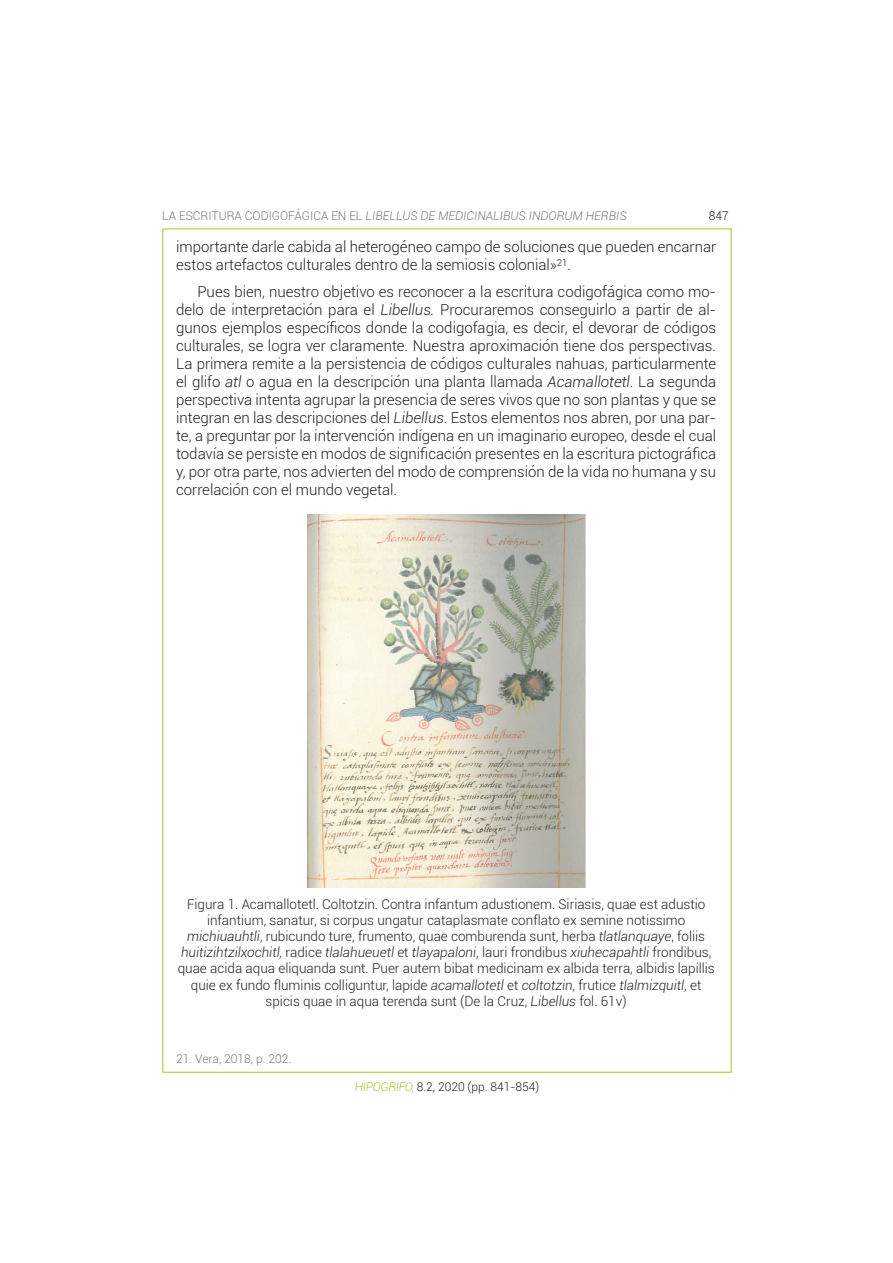
<style>
.page{position:relative;width:893px;height:1263px;background:#fff}
.page>*{position:absolute;margin:0;border:0;box-sizing:border-box;transform-origin:0 0}
.t1{font:300 15px/18px "Roboto";color:#231f20}
.t2{font:300 13.5px/16.2px "Roboto";color:#231f20;text-align:center}
.t3{font:italic 300 12px "Roboto";color:#76787b}
.t4{font:300 12px "Roboto";color:#231f20}
.t5{font:300 12px "Roboto";color:#76787b}
.s1{font-style:normal}
.s2{font-style:italic}
.s3{font-style:italic;color:#acc32b}
</style>
<div class="page">
<img style="left:307px;top:514px;width:278px;height:374px">
<p class="t3" style="left:162px;top:207px;width:466px"><span class="s1">LA ESCRITURA CODIGOFÁGICA EN EL</span> LIBELLUS DE MEDICINALIBUS INDORUM HERBIS</p>
<p class="t4" style="left:709px;top:207px;width:21px">847</p>
<p class="t1" style="left:176px;top:238px;width:542px">importante darle cabida al heterogéneo campo de soluciones que pueden encarnar estos artefactos culturales dentro de la semiosis colonial»<sup>21</sup>.</p>
<p class="t1" style="left:176px;top:282px;width:542px;text-align:justify;text-indent:21px">Pues bien, nuestro objetivo es reconocer a la escritura codigofágica como mo&shy;delo de interpretación para el <span class="s2">Libellus.</span> Procuraremos conseguirlo a partir de al&shy;gunos ejemplos específicos donde la codigofagia, es decir, el devorar de códigos culturales, se logra ver claramente. Nuestra aproximación tiene dos perspectivas.<br>La primera remite a la persistencia de códigos culturales nahuas, particularmente el glifo <span class="s2">atl</span> o agua en la descripción una planta llamada <span class="s2">Acamallotetl</span>. La segunda perspectiva intenta agrupar la presencia de seres vivos que no son plantas y que se integran en las descripciones del <span class="s2">Libellus</span>. Estos elementos nos abren, por una par&shy;te, a preguntar por la intervención indígena en un imaginario europeo, desde el cual todavía se persiste en modos de significación presentes en la escritura pictográfica y, por otra parte, nos advierten del modo de comprensión de la vida no humana y su correlación con el mundo vegetal.</p>
<p class="t2" style="left:178px;top:895px;width:539px">Figura 1. Acamallotetl. Coltotzin. Contra infantum adustionem. Siriasis, quae est adustio infantium, sanatur, si corpus ungatur cataplasmate conflato ex semine notissimo <span class="s2">michiuauhtli</span>, rubicundo ture, frumento, quae comburenda sunt, herba <span class="s2">tlatlanquaye</span>, foliis <span class="s2">huitizihtzilxochitl,</span> radice <span class="s2">tlalahueuetl</span> et <span class="s2">tlayapaloni</span>, lauri frondibus <span class="s2">xiuhecapahtli</span> frondibus, quae acida aqua eliquanda sunt. Puer autem bibat medicinam ex albida terra, albidis lapillis quie ex fundo fluminis colliguntur, lapide <span class="s2">acamallotetl</span> et <span class="s2">coltotzin</span>, frutice <span class="s2">tlalmizquitl</span>, et spicis quae in aqua terenda sunt (De la Cruz, <span class="s2">Libellus</span> fol. 61v)</p>
<p class="t5" style="left:176px;top:1050px;width:117px">21. Vera, 2018, p. 202.</p>
<p class="t4" style="left:355px;top:1078px;width:186px"><span class="s3">HIPOGRIFO,</span> 8.2, 2020 (pp. 841-854)</p>
</div>
